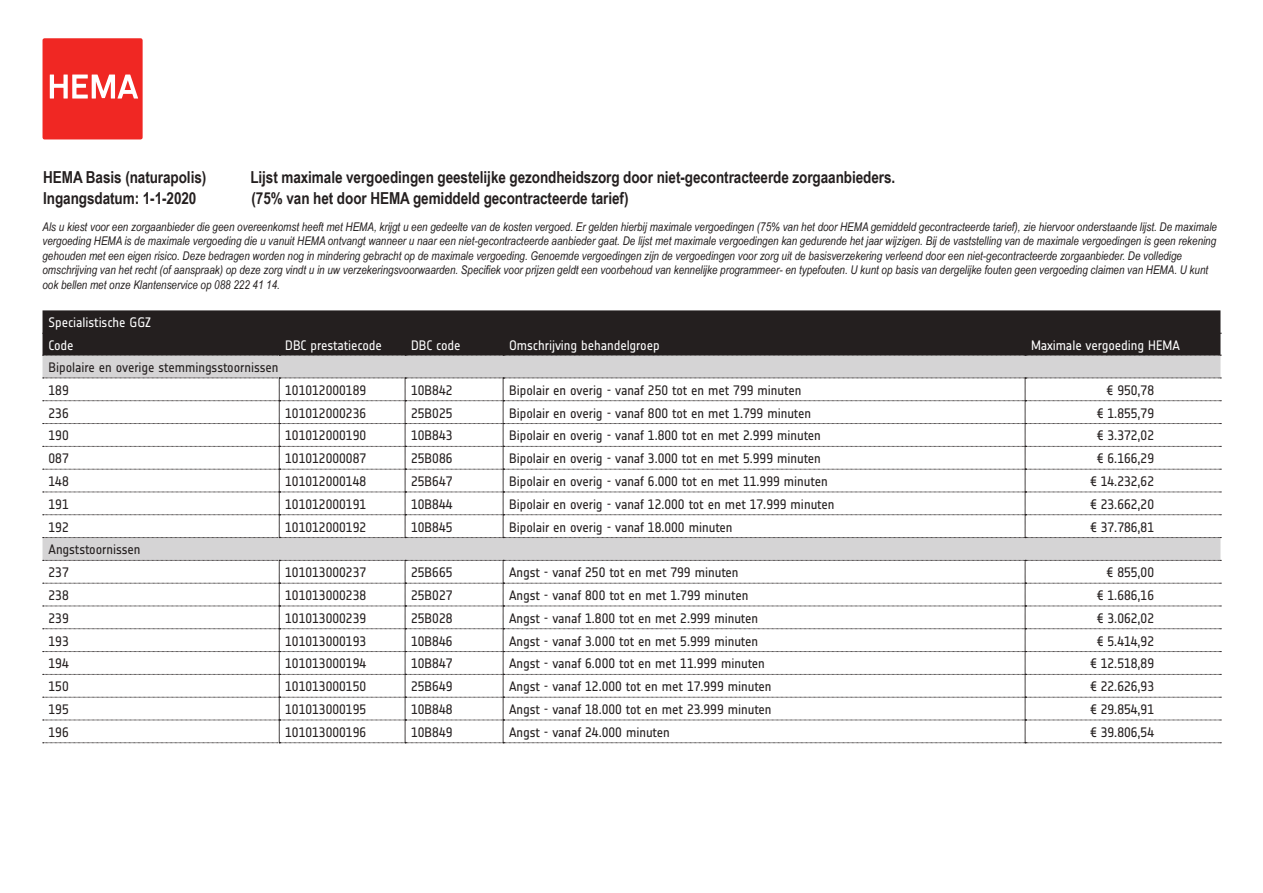
<style>
.page{position:relative;width:1263px;height:893px;background:#fff}
.page>*{position:absolute;margin:0;border:0;box-sizing:border-box;transform-origin:0 0}
.t1{font:700 16.5px "Arial Narrow";letter-spacing:-.005em;color:#241f1f}
.t2{font:13.5px/22.8px "Notes Regular Tf";color:#241f1f}
.t3{font:13.5px/22.8px "Notes Regular Tf";letter-spacing:-.005em;color:#fff}
.t4{font:italic 12px/14.4px "Arial Narrow";color:#241f1f}
</style>
<div class="page">
<div style="left:43px;top:310px;width:1177px;height:45px;background:#241f1f"></div>
<svg style="left:43px;top:333px;width:1178px;height:1px"></svg>
<div style="left:43px;top:38px;width:100px;height:101px;background:#f02723;border-radius:2px"></div>
<svg style="left:50px;top:75px;width:88px;height:24px"></svg>
<div style="left:43px;top:356px;width:1177px;height:204px;background:#d5d4d5"></div>
<svg style="left:43px;top:355px;width:1178px;height:1px"></svg>
<svg style="left:43px;top:378px;width:1178px;height:160px"></svg>
<svg style="left:43px;top:560px;width:1178px;height:183px"></svg>
<p class="t1" style="left:43px;top:165px;width:165px">HEMA Basis (naturapolis)</p>
<p class="t1" style="left:250px;top:165px;width:646px">Lijst maximale vergoedingen geestelijke gezondheidszorg door niet-gecontracteerde zorgaanbieders.</p>
<p class="t1" style="left:43px;top:186px;width:155px">Ingangsdatum: 1-1-2020</p>
<p class="t1" style="left:252px;top:186px;width:378px">(75% van het door HEMA gemiddeld gecontracteerde tarief)</p>
<p class="t4" style="left:43px;top:219px;width:1176px">Als u kiest voor een zorgaanbieder die geen overeenkomst heeft met HEMA, krijgt u een gedeelte van de kosten vergoed. Er gelden hierbij maximale vergoedingen (75% van het door HEMA gemiddeld gecontracteerde tarief), zie hiervoor onderstaande lijst. De maximale vergoeding HEMA is de maximale vergoeding die u vanuit HEMA ontvangt wanneer u naar een niet-gecontracteerde aanbieder gaat. De lijst met maximale vergoedingen kan gedurende het jaar wijzigen. Bij de vaststelling van de maximale vergoedingen is geen rekening gehouden met een eigen risico. Deze bedragen worden nog in mindering gebracht op de maximale vergoeding. Genoemde vergoedingen zijn de vergoedingen voor zorg uit de basisverzekering verleend door een niet-gecontracteerde zorgaanbieder. De volledige omschrijving van het recht (of aanspraak) op deze zorg vindt u in uw verzekeringsvoorwaarden. Specifiek voor prijzen geldt een voorbehoud van kennelijke programmeer- en typefouten. U kunt op basis van dergelijke fouten geen vergoeding claimen van HEMA. U kunt ook bellen met onze Klantenservice op 088 222 41 14.</p>
<p class="t3" style="left:49px;top:311px;width:104px">Specialistische GGZ<br>Code</p>
<p class="t2" style="left:49px;top:356px;width:232px">Bipolaire en overige stemmingsstoornissen<br>189</p>
<p class="t3" style="left:285px;top:334px;width:98px">DBC prestatiecode</p>
<p class="t3" style="left:411px;top:334px;width:51px">DBC code</p>
<p class="t3" style="left:509px;top:334px;width:152px">Omschrijving behandelgroep</p>
<p class="t3" style="left:1031px;top:334px;width:150px">Maximale vergoeding HEMA</p>
<p class="t2" style="left:285px;top:379px;width:82px">101012000189</p>
<p class="t2" style="left:411px;top:379px;width:43px">10B842</p>
<p class="t2" style="left:509px;top:379px;width:294px">Bipolair en overig - vanaf 250 tot en met 799 minuten</p>
<p class="t2" style="left:1106px;top:379px;width:49px">€ 950,78</p>
<p class="t2" style="left:49px;top:402px;width:22px">236</p>
<p class="t2" style="left:285px;top:402px;width:82px">101012000236</p>
<p class="t2" style="left:411px;top:402px;width:43px">25B025</p>
<p class="t2" style="left:509px;top:402px;width:304px">Bipolair en overig - vanaf 800 tot en met 1.799 minuten</p>
<p class="t2" style="left:1097px;top:402px;width:59px">€ 1.855,79</p>
<p class="t2" style="left:49px;top:424px;width:22px">190</p>
<p class="t2" style="left:285px;top:424px;width:82px">101012000190</p>
<p class="t2" style="left:411px;top:424px;width:43px">10B843</p>
<p class="t2" style="left:509px;top:424px;width:313px">Bipolair en overig - vanaf 1.800 tot en met 2.999 minuten</p>
<p class="t2" style="left:1097px;top:424px;width:59px">€ 3.372,02</p>
<p class="t2" style="left:49px;top:447px;width:22px">087</p>
<p class="t2" style="left:285px;top:447px;width:82px">101012000087</p>
<p class="t2" style="left:411px;top:447px;width:43px">25B086</p>
<p class="t2" style="left:509px;top:447px;width:313px">Bipolair en overig - vanaf 3.000 tot en met 5.999 minuten</p>
<p class="t2" style="left:1097px;top:447px;width:59px">€ 6.166,29</p>
<p class="t2" style="left:49px;top:470px;width:22px">148</p>
<p class="t2" style="left:285px;top:470px;width:82px">101012000148</p>
<p class="t2" style="left:411px;top:470px;width:43px">25B647</p>
<p class="t2" style="left:509px;top:470px;width:320px">Bipolair en overig - vanaf 6.000 tot en met 11.999 minuten</p>
<p class="t2" style="left:1090px;top:470px;width:66px">€ 14.232,62</p>
<p class="t2" style="left:49px;top:493px;width:22px">191</p>
<p class="t2" style="left:285px;top:493px;width:82px">101012000191</p>
<p class="t2" style="left:411px;top:493px;width:43px">10B844</p>
<p class="t2" style="left:509px;top:493px;width:327px">Bipolair en overig - vanaf 12.000 tot en met 17.999 minuten</p>
<p class="t2" style="left:1090px;top:493px;width:66px">€ 23.662,20</p>
<p class="t2" style="left:49px;top:516px;width:22px">192</p>
<p class="t2" style="left:285px;top:516px;width:82px">101012000192</p>
<p class="t2" style="left:411px;top:516px;width:43px">10B845</p>
<p class="t2" style="left:509px;top:516px;width:225px">Bipolair en overig - vanaf 18.000 minuten</p>
<p class="t2" style="left:1090px;top:516px;width:66px">€ 37.786,81</p>
<p class="t2" style="left:49px;top:538px;width:94px">Angststoornissen<br>237</p>
<p class="t2" style="left:285px;top:561px;width:82px">101013000237</p>
<p class="t2" style="left:411px;top:561px;width:43px">25B665</p>
<p class="t2" style="left:509px;top:561px;width:231px">Angst - vanaf 250 tot en met 799 minuten</p>
<p class="t2" style="left:1106px;top:561px;width:49px">€ 855,00</p>
<p class="t2" style="left:49px;top:584px;width:22px">238</p>
<p class="t2" style="left:285px;top:584px;width:82px">101013000238</p>
<p class="t2" style="left:411px;top:584px;width:43px">25B027</p>
<p class="t2" style="left:509px;top:584px;width:241px">Angst - vanaf 800 tot en met 1.799 minuten</p>
<p class="t2" style="left:1097px;top:584px;width:59px">€ 1.686,16</p>
<p class="t2" style="left:49px;top:607px;width:22px">239</p>
<p class="t2" style="left:285px;top:607px;width:82px">101013000239</p>
<p class="t2" style="left:411px;top:607px;width:43px">25B028</p>
<p class="t2" style="left:509px;top:607px;width:251px">Angst - vanaf 1.800 tot en met 2.999 minuten</p>
<p class="t2" style="left:1097px;top:607px;width:59px">€ 3.062,02</p>
<p class="t2" style="left:49px;top:630px;width:22px">193</p>
<p class="t2" style="left:285px;top:630px;width:82px">101013000193</p>
<p class="t2" style="left:411px;top:630px;width:43px">10B846</p>
<p class="t2" style="left:509px;top:630px;width:251px">Angst - vanaf 3.000 tot en met 5.999 minuten</p>
<p class="t2" style="left:1097px;top:630px;width:59px">€ 5.414,92</p>
<p class="t2" style="left:49px;top:652px;width:22px">194</p>
<p class="t2" style="left:285px;top:652px;width:82px">101013000194</p>
<p class="t2" style="left:411px;top:652px;width:43px">10B847</p>
<p class="t2" style="left:509px;top:652px;width:257px">Angst - vanaf 6.000 tot en met 11.999 minuten</p>
<p class="t2" style="left:1090px;top:652px;width:66px">€ 12.518,89</p>
<p class="t2" style="left:49px;top:675px;width:22px">150</p>
<p class="t2" style="left:285px;top:675px;width:82px">101013000150</p>
<p class="t2" style="left:411px;top:675px;width:43px">25B649</p>
<p class="t2" style="left:509px;top:675px;width:264px">Angst - vanaf 12.000 tot en met 17.999 minuten</p>
<p class="t2" style="left:1090px;top:675px;width:66px">€ 22.626,93</p>
<p class="t2" style="left:49px;top:698px;width:22px">195</p>
<p class="t2" style="left:285px;top:698px;width:82px">101013000195</p>
<p class="t2" style="left:411px;top:698px;width:43px">10B848</p>
<p class="t2" style="left:509px;top:698px;width:264px">Angst - vanaf 18.000 tot en met 23.999 minuten</p>
<p class="t2" style="left:1090px;top:698px;width:66px">€ 29.854,91</p>
<p class="t2" style="left:49px;top:721px;width:22px">196</p>
<p class="t2" style="left:285px;top:721px;width:82px">101013000196</p>
<p class="t2" style="left:411px;top:721px;width:43px">10B849</p>
<p class="t2" style="left:509px;top:721px;width:162px">Angst - vanaf 24.000 minuten</p>
<p class="t2" style="left:1090px;top:721px;width:66px">€ 39.806,54</p>
</div>
